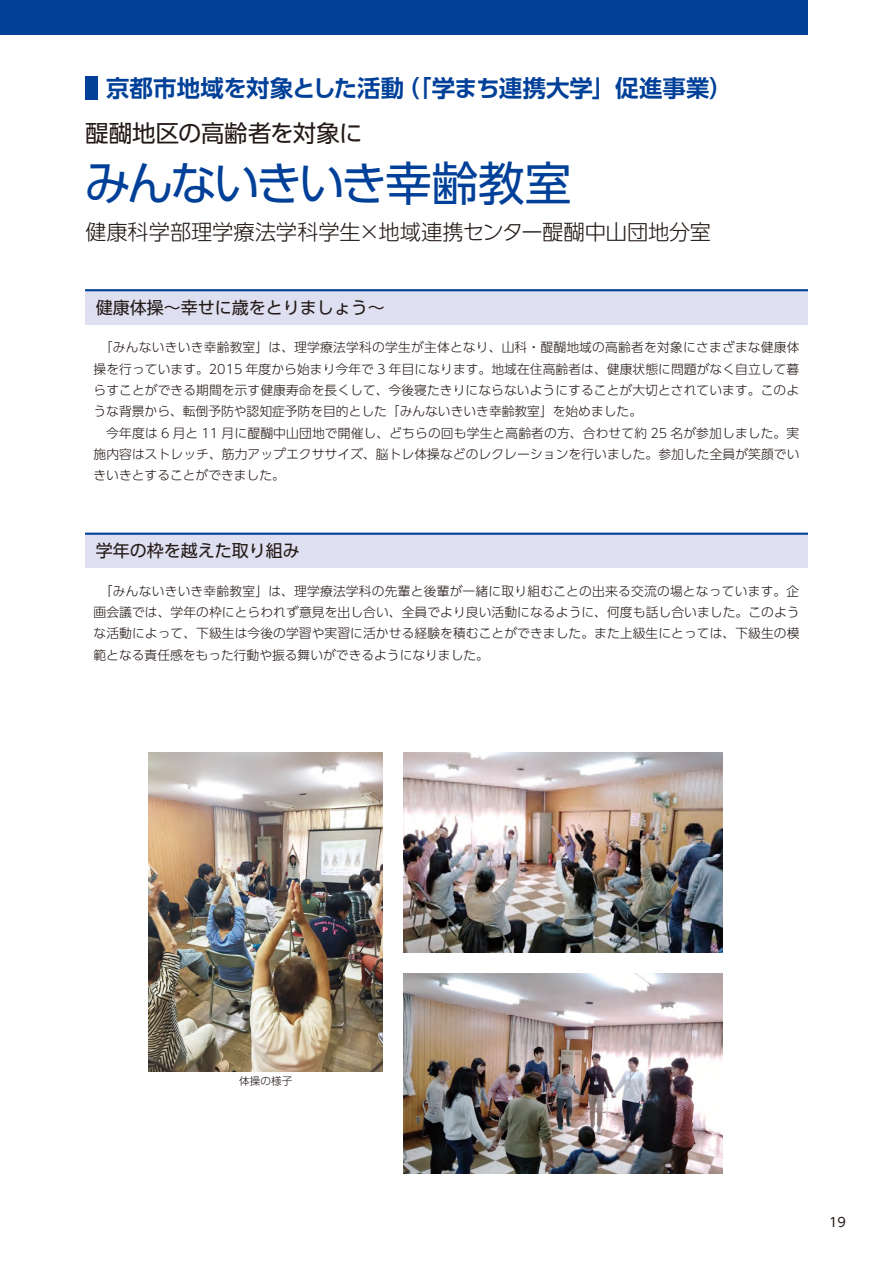
<style>
.page{position:relative;width:893px;height:1263px;background:#fff}
.page>*{position:absolute;margin:0;border:0;box-sizing:border-box;transform-origin:0 0}
.t1{font:46.8px "UD Shin Go Pr 6";letter-spacing:-.075em;color:#004098}
.t2{font:700 23.4px "UD Shin Go Pr 6 De";color:#004098}
.t3{font:23.4px "UD Shin Go Pr 6";letter-spacing:-.01em;color:#231916}
.t4{font:300 21.3px "UD Shin Go Pr 6";letter-spacing:-.005em;color:#231916}
.t5{font:16.95px "UD Shin Go Pr 6";color:#231916}
.t6{font:300 12.75px/21.3px "UD Shin Go Pr 6";color:#231916;text-align:justify}
.t7{font:12.75px "UD Shin Go Pr 6";color:#231916}
.t8{font:300 10.65px "UD Shin Go Pr 6";color:#231916}
</style>
<div class="page">
<div style="left:85px;top:290px;width:723px;height:34px;background:#dedff0"></div>
<hr style="left:85px;top:289px;width:723px;height:2px;background:#004098">
<div style="left:85px;top:534px;width:723px;height:34px;background:#dedff0"></div>
<hr style="left:85px;top:533px;width:723px;height:2px;background:#004098">
<div style="left:85px;top:77px;width:13px;height:23px;background:#004098"></div>
<div style="left:0;top:0;width:808px;height:34px;background:#004098"></div>
<img style="left:404px;top:974px;width:319px;height:200px">
<img style="left:149px;top:753px;width:234px;height:318px">
<img style="left:404px;top:753px;width:319px;height:199px">
<h2 class="t2" style="left:106px;top:69px;width:628px">京都市地域を対象とした活動（「学まち連携大学」促進事業）</h2>
<h2 class="t3" style="left:85px;top:114px;width:279px">醍醐地区の高齢者を対象に</h2>
<h1 class="t1" style="left:84px;top:145px;width:489px">みんないきいき幸齢教室</h1>
<h3 class="t4" style="left:85px;top:214px;width:627px">健康科学部理学療法学科学生×地域連携センター醍醐中山団地分室</h3>
<h3 class="t5" style="left:96px;top:294px;width:291px">健康体操～幸せに歳をとりましょう～</h3>
<p class="t6" style="left:94px;top:336px;width:708px;text-indent:6px">「みんないきいき幸齢教室」は、理学療法学科の学生が主体となり、山科・醍醐地域の高齢者を対象にさまざまな健康体操を行っています。2015 年度から始まり今年で 3 年目になります。地域在住高齢者は、健康状態に問題がなく自立して暮らすことができる期間を示す健康寿命を長くして、今後寝たきりにならないようにすることが大切とされています。このような背景から、転倒予防や認知症予防を目的とした「みんないきいき幸齢教室」を始めました。</p>
<p class="t6" style="left:94px;top:422px;width:707px;text-indent:13px">今年度は 6 月と 11 月に醍醐中山団地で開催し、どちらの回も学生と高齢者の方、合わせて約 25 名が参加しました。実施内容はストレッチ、筋力アップエクササイズ、脳トレ体操などのレクレーションを行いました。参加した全員が笑顔でいきいきとすることができました。</p>
<h3 class="t5" style="left:96px;top:537px;width:206px">学年の枠を越えた取り組み</h3>
<p class="t6" style="left:94px;top:580px;width:708px;text-indent:6px">「みんないきいき幸齢教室」は、理学療法学科の先輩と後輩が一緒に取り組むことの出来る交流の場となっています。企画会議では、学年の枠にとらわれず意見を出し合い、全員でより良い活動になるように、何度も話し合いました。このような活動によって、下級生は今後の学習や実習に活かせる経験を積むことができました。また上級生にとっては、下級生の模範となる責任感をもった行動や振る舞いができるようになりました。</p>
<p class="t8" style="left:239px;top:1072px;width:55px">体操の様子</p>
<p class="t7" style="left:829px;top:1212px;width:18px">19</p>
</div>
